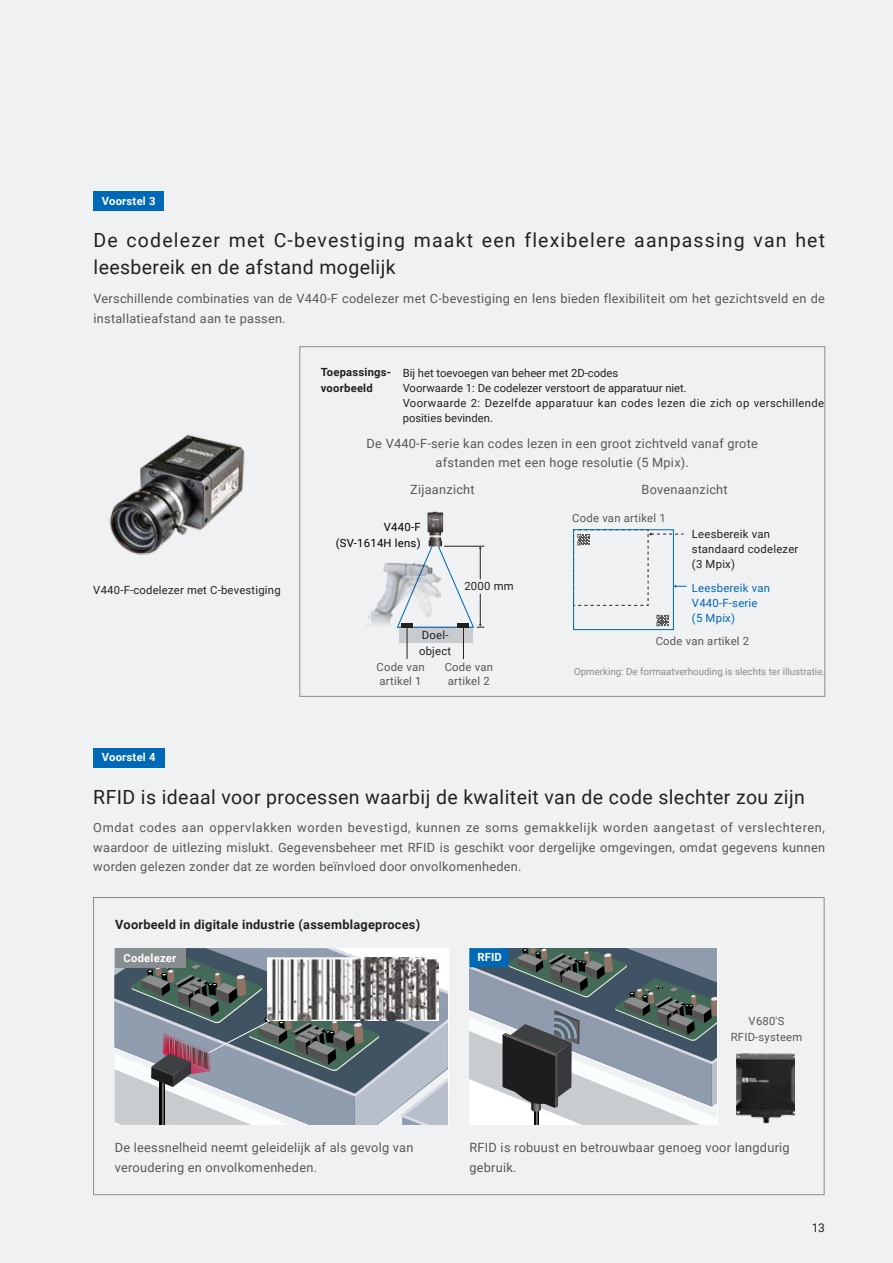
<style>
.page{position:relative;width:893px;height:1263px;background:#eff1f2}
.page>*{position:absolute;margin:0;border:0;box-sizing:border-box;transform-origin:0 0}
.t1{font:19.5px/27px "Roboto";letter-spacing:.06em;color:#232120}
.t2{font:19.5px "Roboto";letter-spacing:.02em;color:#232120}
.t3{font:12.75px/19.5px "Roboto";letter-spacing:.02em;color:#5a5757}
.t4{font:700 12.75px "Roboto";letter-spacing:.02em;color:#232120}
.t5{font:12px "Roboto";color:#232120}
.t6{font:11.25px/15px "Roboto";color:#232120}
.t7{font:11.25px/15.1px "Roboto";letter-spacing:.02em;color:#232120}
.t8{font:11.25px/13.6px "Roboto";letter-spacing:.02em;color:#5a5757}
.t9{font:11.25px/15.1px "Roboto";letter-spacing:.02em;color:#0069b7}
.t10{font:11.25px/15.9px "Roboto";letter-spacing:.02em;color:#000;text-align:right}
.t11{font:700 11.25px "Roboto";letter-spacing:.02em;color:#fff}
.t12{font:700 11.25px/15.8px "Roboto";letter-spacing:.02em;color:#232120}
.t13{font:9.75px "Roboto";color:#888d90}
</style>
<div class="page">
<svg style="left:115px;top:948px;width:333px;height:177px;background:#8a939b"></svg>
<img style="left:268px;top:958px;width:170px;height:63px">
<svg style="left:469px;top:948px;width:248px;height:177px"></svg>
<img style="left:736px;top:1053px;width:59px;height:71px">
<div style="left:399px;top:627px;width:74px;height:16px;background:#c9ccce"></div>
<svg style="left:424px;top:545px;width:60px;height:83px"></svg>
<img style="left:427px;top:512px;width:16px;height:35px">
<img style="left:378px;top:562px;width:62px;height:76px">
<hr style="left:402px;top:623px;width:11px;height:4px;background:#232120">
<hr style="left:457px;top:623px;width:12px;height:4px;background:#232120">
<hr style="left:463px;top:626px;width:1px;height:33px;background:#232120">
<hr style="left:407px;top:626px;width:1px;height:33px;background:#232120">
<svg style="left:367px;top:603px;width:29px;height:35px"></svg>
<div style="left:573px;top:529px;width:101px;height:101px;border:1px solid #0069b7"></div>
<svg style="left:657px;top:615px;width:12px;height:11px"></svg>
<svg style="left:573px;top:529px;width:114px;height:77px"></svg>
<img style="left:109px;top:434px;width:136px;height:121px">
<div style="left:115px;top:948px;width:71px;height:20px;background:#888d90"></div>
<div style="left:469px;top:948px;width:40px;height:19px;background:#0069b7"></div>
<div style="left:93px;top:748px;width:72px;height:19px;background:#0069b7"></div>
<div style="left:93px;top:191px;width:71px;height:20px;background:#0069b7"></div>
<p class="t11" style="left:102px;top:193px;width:55px">Voorstel 3</p>
<h1 class="t1" style="left:94px;top:226px;width:733px">De codelezer met C-bevestiging maakt een flexibelere aanpassing van het leesbereik en de afstand mogelijk</h1>
<p class="t3" style="left:94px;top:288px;width:733px">Verschillende combinaties van de V440-F codelezer met C-bevestiging en lens bieden flexibiliteit om het gezichtsveld en de installatieafstand aan te passen.</p>
<p class="t12" style="left:321px;top:364px;width:72px">Toepassings&shy;voorbeeld</p>
<p class="t6" style="left:403px;top:365px;width:423px">Bij het toevoegen van beheer met 2D-codes<br>Voorwaarde 1: De codelezer verstoort de apparatuur niet.<br>Voorwaarde 2: Dezelfde apparatuur kan codes lezen die zich op verschillende posities bevinden.</p>
<p class="t7" style="left:93px;top:582px;width:189px">V440-F-codelezer met C-bevestiging</p>
<p class="t11" style="left:102px;top:749px;width:55px">Voorstel 4</p>
<p class="t3" style="left:367px;top:433px;width:393px;text-align:center">De V440-F-serie kan codes lezen in een groot zichtveld vanaf grote afstanden met een hoge resolutie (5 Mpix).</p>
<p class="t3" style="left:410px;top:479px;width:66px">Zijaanzicht</p>
<p class="t3" style="left:641px;top:479px;width:88px">Bovenaanzicht</p>
<p class="t10" style="left:339px;top:516px;width:86px">V440-F (SV-1614H lens)</p>
<p class="t10" style="left:336px;top:519px;width:86px">V440-F (SV-1614H lens)</p>
<p class="t7" style="left:467px;top:576px;width:51px">2000 mm</p>
<p class="t7" style="left:464px;top:578px;width:51px">2000 mm</p>
<p class="t7" style="left:422px;top:624px;width:34px;line-height:15.9px">Doel&shy;object</p>
<p class="t7" style="left:419px;top:627px;width:34px;line-height:15.9px">Doel&shy;object</p>
<p class="t8" style="left:572px;top:511px;width:95px">Code van artikel 1</p>
<p class="t8" style="left:569px;top:513px;width:95px">Code van artikel 1</p>
<p class="t7" style="left:692px;top:526px;width:108px">Leesbereik van standaard codelezer (3 Mpix)</p>
<p class="t9" style="left:692px;top:580px;width:79px">Leesbereik van<br>V440-F-serie (5 Mpix)</p>
<p class="t7" style="left:689px;top:528px;width:108px">Leesbereik van standaard codelezer (3 Mpix)</p>
<p class="t9" style="left:689px;top:582px;width:79px">Leesbereik van<br>V440-F-serie (5 Mpix)</p>
<p class="t8" style="left:656px;top:633px;width:95px">Code van artikel 2</p>
<p class="t8" style="left:653px;top:636px;width:95px">Code van artikel 2</p>
<p class="t8" style="left:379px;top:657px;width:50px">Code van artikel 1</p>
<p class="t13" style="left:574px;top:664px;width:252px">Opmerking: De formaatverhouding is slechts ter illustratie.</p>
<p class="t8" style="left:448px;top:657px;width:50px">Code van artikel 2</p>
<p class="t8" style="left:376px;top:660px;width:50px">Code van artikel 1</p>
<p class="t8" style="left:445px;top:660px;width:50px">Code van artikel 2</p>
<h1 class="t2" style="left:93px;top:783px;width:713px">RFID is ideaal voor processen waarbij de kwaliteit van de code slechter zou zijn</h1>
<p class="t3" style="left:93px;top:817px;width:733px;text-align:justify">Omdat codes aan oppervlakken worden bevestigd, kunnen ze soms gemakkelijk worden aangetast of verslechteren, waardoor de uitlezing mislukt. Gegevensbeheer met RFID is geschikt voor dergelijke omgevingen, omdat gegevens kunnen worden gelezen zonder dat ze worden beïnvloed door onvolkomenheden.</p>
<p class="t4" style="left:115px;top:915px;width:306px">Voorbeeld in digitale industrie (assemblageproces)</p>
<p class="t11" style="left:124px;top:950px;width:54px">Codelezer</p>
<p class="t11" style="left:477px;top:949px;width:26px">RFID</p>
<p class="t8" style="left:731px;top:1013px;width:73px;line-height:15.8px;text-align:center">V680'S<br>RFID-systeem</p>
<p class="t3" style="left:115px;top:1137px;width:300px">De leessnelheid neemt geleidelijk af als gevolg van veroudering en onvolkomenheden.</p>
<p class="t3" style="left:469px;top:1137px;width:322px">RFID is robuust en betrouwbaar genoeg voor langdurig gebruik.</p>
<p class="t5" style="left:812px;top:1219px;width:15px">13</p>
</div>
